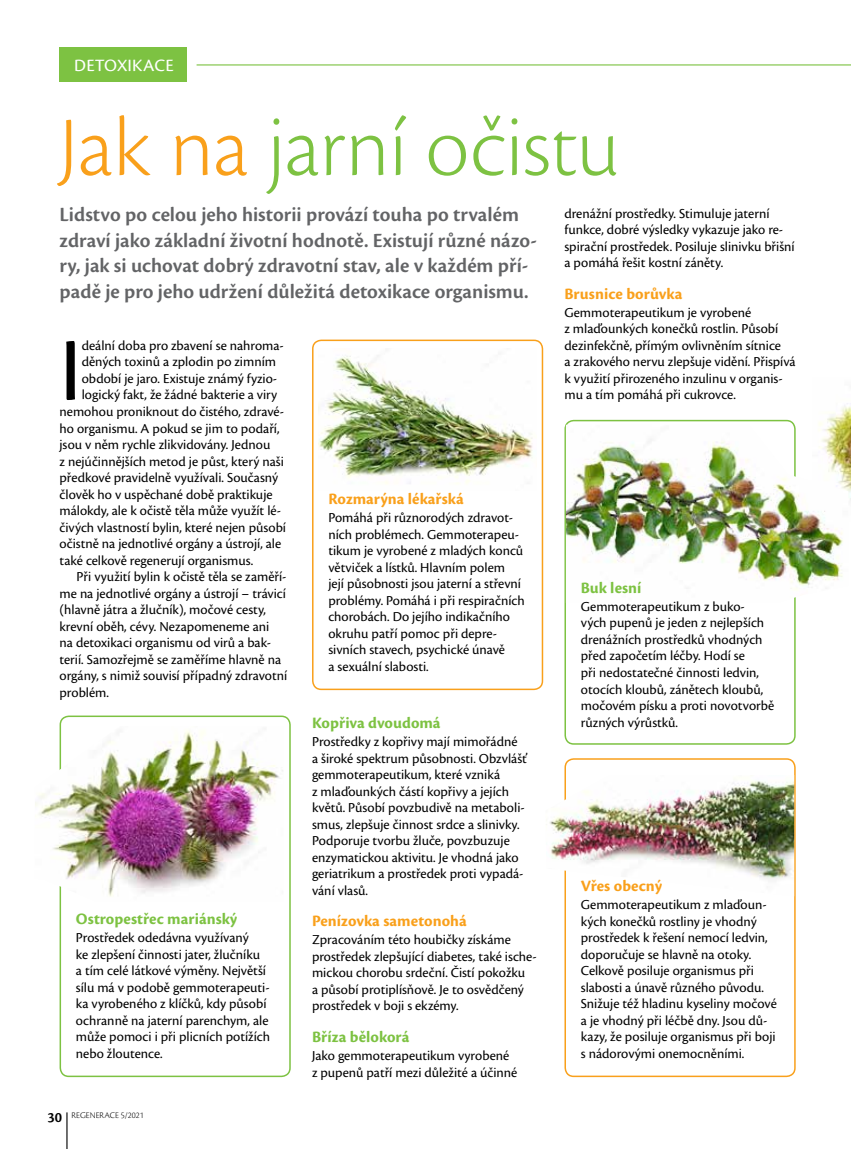
<style>
.page{position:relative;width:851px;height:1149px;background:#fff}
.page>*{position:absolute;margin:0;border:0;box-sizing:border-box;transform-origin:0 0}
.t1{font:93px "Cronos Pro";color:#000}
.t2{font:300 87.45px "Cronos Pro";letter-spacing:-.005em;color:#7dc242}
.t3{font:600 21px/25.5px "Cronos Pro";color:#636466}
.t4{font:18px "Cronos Pro Capt";letter-spacing:.01em;color:#fff}
.t5{font:700 16.5px "Cronos Pro";letter-spacing:.005em;color:#f9a01b}
.t6{font:700 16.5px "Cronos Pro";letter-spacing:.005em;color:#7dc242}
.t7{font:14.25px/16.5px "Cronos Pro";color:#000}
.t8{font:300 9px "Cronos Pro";color:#000}
.s1{color:#f9a01b}
.s2{font-weight:600;font-size:15px}
</style>
<div class="page">
<img style="left:819px;top:403px;width:31px;height:90px">
<hr style="left:196px;top:64px;width:654px;height:1px;background:#7dc242">
<div style="left:60px;top:48px;width:127px;height:34px;background:#7dc242"></div>
<hr style="left:66px;top:1111px;width:1px;height:37px;background:#000">
<img style="left:318px;top:355px;width:215px;height:129px">
<div style="left:312px;top:339px;width:231px;height:351px;border:2px solid #f9a01b;border-radius:9px"></div>
<div style="left:60px;top:715px;width:231px;height:361px;border:2px solid #7dc242;border-radius:9px"></div>
<img style="left:35px;top:725px;width:248px;height:175px">
<div style="left:564px;top:419px;width:231px;height:325px;border:2px solid #7dc242;border-radius:9px"></div>
<img style="left:566px;top:424px;width:282px;height:178px">
<div style="left:564px;top:758px;width:231px;height:318px;border:2px solid #f9a01b;border-radius:9px"></div>
<img style="left:549px;top:774px;width:245px;height:122px">
<p class="t4" style="left:74px;top:55px;width:101px">DETOXIKACE</p>
<h2 class="t2" style="left:60px;top:97px;width:561px"><span class="s1">Jak na</span> jarní očistu</h2>
<h3 class="t3" style="left:60px;top:202px;width:479px">Lidstvo po celou jeho historii provází touha po trvalém zdraví jako základní životní hodnotě. Existují různé názo&shy;ry, jak si uchovat dobrý zdravotní stav, ale v každém pří&shy;padě je pro jeho udržení důležitá detoxikace organismu.</h3>
<p class="t7" style="left:564px;top:205px;width:232px">drenážní prostředky. Stimuluje jaterní funkce, dobré výsledky vykazuje jako re&shy;spirační prostředek. Posiluje slinivku břišní a pomáhá řešit kostní záněty.</p>
<p class="t5" style="left:564px;top:284px;width:119px">Brusnice borůvka</p>
<p class="t7" style="left:564px;top:304px;width:233px">Gemmoterapeutikum je vyrobené<br>z mlaďounkých konečků rostlin. Působí dezinfekčně, přímým ovlivněním sítnice<br>a zrakového nervu zlepšuje vidění. Přispívá k využití přirozeného inzulinu v organis&shy;mu a tím pomáhá při cukrovce.</p>
<h1 class="t1" style="left:60px;top:317px;width:24px">I</h1>
<p class="t7" style="left:82px;top:337px;width:204px">deální doba pro zbavení se nahroma-</p>
<p class="t7" style="left:82px;top:354px;width:196px">děných toxinů a zplodin po zimním</p>
<p class="t7" style="left:82px;top:370px;width:197px">období je jaro. Existuje známý fyzio-</p>
<p class="t7" style="left:82px;top:387px;width:197px">logický fakt, že žádné bakterie a viry</p>
<p class="t7" style="left:60px;top:403px;width:226px">nemohou proniknout do čistého, zdravé-</p>
<p class="t7" style="left:60px;top:420px;width:221px">ho organismu. A pokud se jim to podaří,</p>
<p class="t7" style="left:60px;top:436px;width:212px">jsou v něm rychle zlikvidovány. Jednou</p>
<p class="t7" style="left:60px;top:453px;width:226px">z nejúčinnějších metod je půst, který naši</p>
<p class="t7" style="left:60px;top:469px;width:220px">předkové pravidelně využívali. Současný</p>
<p class="t7" style="left:60px;top:486px;width:214px">člověk ho v uspěchané době praktikuje</p>
<p class="t7" style="left:60px;top:502px;width:223px">málokdy, ale k očistě těla může využít lé-</p>
<p class="t7" style="left:60px;top:519px;width:228px">čivých vlastností bylin, které nejen působí</p>
<p class="t7" style="left:60px;top:535px;width:223px">očistně na jednotlivé orgány a ústrojí, ale</p>
<p class="t7" style="left:60px;top:552px;width:195px">také celkově regenerují organismus.</p>
<p class="t7" style="left:77px;top:568px;width:211px">Při využití bylin k očistě těla se zaměří-</p>
<p class="t7" style="left:60px;top:585px;width:228px">me na jednotlivé orgány a ústrojí – trávicí</p>
<p class="t7" style="left:60px;top:601px;width:208px">(hlavně játra a žlučník), močové cesty,</p>
<p class="t7" style="left:60px;top:618px;width:211px">krevní oběh, cévy. Nezapomeneme ani</p>
<p class="t7" style="left:60px;top:634px;width:213px">na detoxikaci organismu od virů a bak-</p>
<p class="t7" style="left:60px;top:651px;width:223px">terií. Samozřejmě se zaměříme hlavně na</p>
<p class="t7" style="left:60px;top:667px;width:229px">orgány, s nimiž souvisí případný zdravotní</p>
<p class="t7" style="left:60px;top:684px;width:51px">problém.</p>
<p class="t5" style="left:328px;top:489px;width:137px">Rozmarýna lékařská</p>
<p class="t7" style="left:328px;top:509px;width:198px">Pomáhá při různorodých zdravot&shy;ních problémech. Gemmoterapeu&shy;tikum je vyrobené z mladých konců větviček a lístků. Hlavním polem<br>její působnosti jsou jaterní a střevní problémy. Pomáhá i při respiračních chorobách. Do jejího indikačního okruhu patří pomoc při depre&shy;sivních stavech, psychické únavě<br>a sexuální slabosti.</p>
<p class="t6" style="left:580px;top:578px;width:62px">Buk lesní</p>
<p class="t7" style="left:580px;top:598px;width:195px">Gemmoterapeutikum z buko-<br>vých pupenů je jeden z nejlepších drenážních prostředků vhodných před započetím léčby. Hodí se<br>při nedostatečné činnosti ledvin, otocích kloubů, zánětech kloubů, močovém písku a proti novotvorbě různých výrůstků.</p>
<p class="t6" style="left:312px;top:713px;width:130px">Kopřiva dvoudomá</p>
<p class="t7" style="left:312px;top:733px;width:216px">Prostředky z kopřivy mají mimořádné a široké spektrum působnosti. Obzvlášť gemmoterapeutikum, které vzniká<br>z mlaďounkých částí kopřivy a jejích květů. Působí povzbudivě na metaboli&shy;smus, zlepšuje činnost srdce a slinivky.<br>Podporuje tvorbu žluče, povzbuzuje enzymatickou aktivitu. Je vhodná jako geriatrikum a prostředek proti vypadá&shy;vání vlasů.</p>
<p class="t5" style="left:312px;top:911px;width:156px">Penízovka sametonohá</p>
<p class="t7" style="left:312px;top:931px;width:226px">Zpracováním této houbičky získáme prostředek zlepšující diabetes, také ische&shy;mickou chorobu srdeční. Čistí pokožku<br>a působí protiplísňově. Je to osvědčený prostředek v boji s ekzémy.</p>
<p class="t6" style="left:312px;top:1027px;width:99px">Bříza bělokorá</p>
<p class="t7" style="left:312px;top:1046px;width:207px">Jako gemmoterapeutikum vyrobené z pupenů patří mezi důležité a účinné</p>
<p class="t5" style="left:580px;top:876px;width:83px">Vřes obecný</p>
<p class="t7" style="left:580px;top:896px;width:197px">Gemmoterapeutikum z mlaďoun&shy;kých konečků rostliny je vhodný prostředek k řešení nemocí ledvin, doporučuje se hlavně na otoky.<br>Celkově posiluje organismus při slabosti a únavě různého původu.<br>Snižuje též hladinu kyseliny močové a je vhodný při léčbě dny. Jsou dů&shy;kazy, že posiluje organismus při boji s nádorovými onemocněními.</p>
<p class="t6" style="left:76px;top:909px;width:163px">Ostropestřec mariánský</p>
<p class="t7" style="left:76px;top:929px;width:196px">Prostředek odedávna využívaný<br>ke zlepšení činnosti jater, žlučníku<br>a tím celé látkové výměny. Největší sílu má v podobě gemmoterapeuti&shy;ka vyrobeného z klíčků, kdy působí ochranně na jaterní parenchym, ale může pomoci i při plicních potížích nebo žloutence.</p>
<p class="t8" style="left:47px;top:1109px;width:98px"><span class="s2">30</span> REGENERACE 5/2021</p>
</div>
